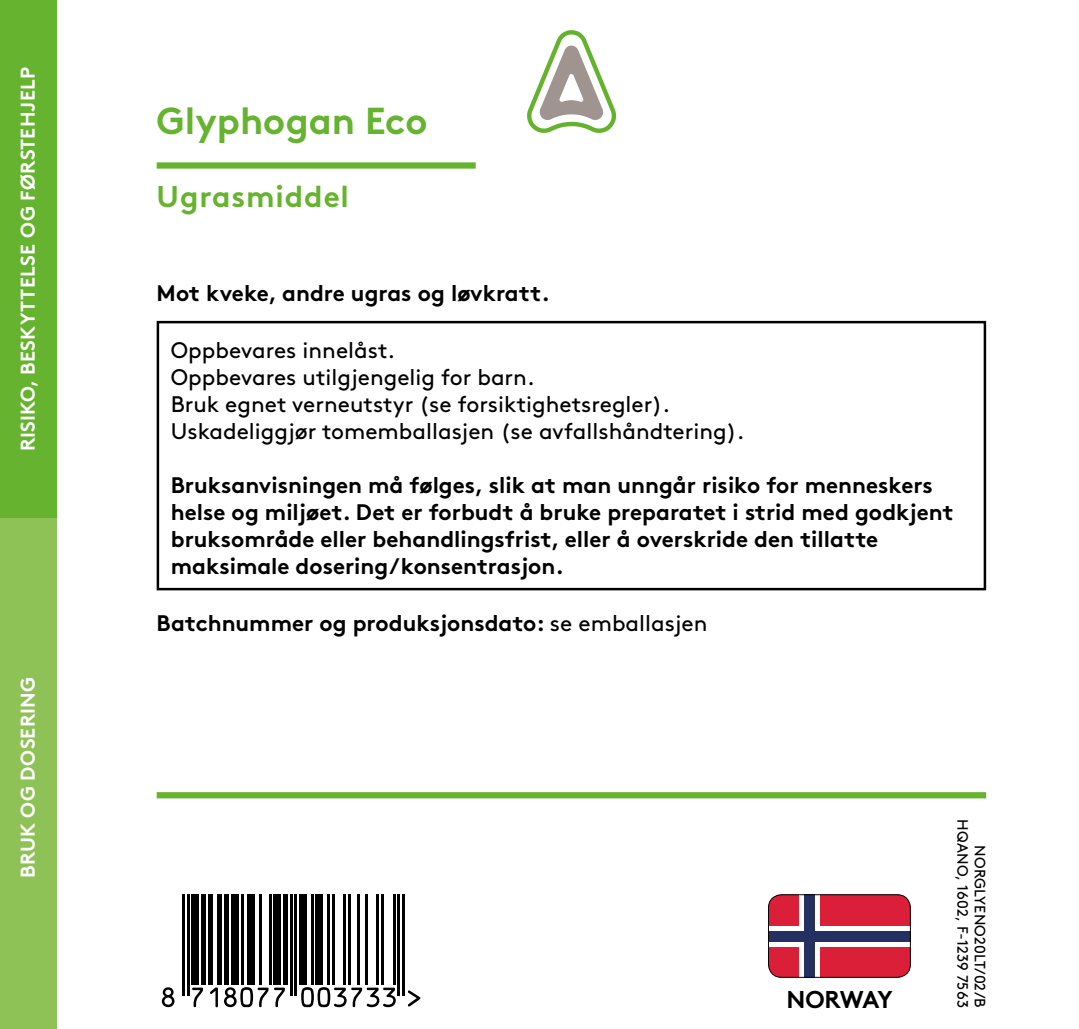
<style>
.page{position:relative;width:1079px;height:1029px;background:#fff}
.page>*{position:absolute;margin:0;border:0;box-sizing:border-box;transform-origin:0 0}
.t1{font:700 37.5px "Brown Pro";color:#65b32e}
.t2{font:700 30px "Brown Pro";letter-spacing:.03em;color:#65b32e}
.t3{font:700 24.25px "Brown Pro";letter-spacing:-.045em;color:#000}
.t4{font:700 22.5px/27px "Brown Pro";color:#000}
.t5{font:22.5px/27px "Brown Pro";color:#000}
.t6{font:700 20px "Brown Pro";letter-spacing:.01em;color:#fff}
.t7{font:15px/17.5px "Brown Pro";letter-spacing:.005em;color:#000;text-align:right}
.s1{font-weight:400}
</style>
<div class="page">
<div style="left:0;top:0;width:57px;height:518px;background:#65b32e"></div>
<div style="left:0;top:518px;width:57px;height:510px;background:#8ec156"></div>
<div style="left:157px;top:321px;width:829px;height:269px;border:2px solid #000"></div>
<svg style="left:527px;top:30px;width:89px;height:103px"></svg>
<div style="left:157px;top:162px;width:318px;height:7px;background:#65b32e"></div>
<div style="left:768px;top:894px;width:142px;height:83px;background:#dc1f38;border-radius:14px"></div>
<div style="left:799px;top:894px;width:21px;height:83px;background:#fff"></div>
<div style="left:768px;top:925px;width:142px;height:21px;background:#fff"></div>
<div style="left:804px;top:894px;width:11px;height:83px;background:#253062"></div>
<div style="left:768px;top:930px;width:142px;height:11px;background:#253062"></div>
<div style="left:768px;top:894px;width:142px;height:83px;border:1px solid #000;border-radius:13px"></div>
<div style="left:157px;top:792px;width:829px;height:6px;background:#65b32e"></div>
<svg style="left:162px;top:987px;width:12px;height:19px"></svg>
<hr style="left:182px;top:894px;width:3px;height:101px;background:#000">
<hr style="left:187px;top:894px;width:2px;height:101px;background:#000">
<svg style="left:192px;top:987px;width:11px;height:19px"></svg>
<div style="left:191px;top:894px;width:8px;height:90px;background:#000"></div>
<div style="left:201px;top:894px;width:5px;height:90px;background:#000"></div>
<svg style="left:210px;top:987px;width:8px;height:20px"></svg>
<div style="left:208px;top:894px;width:5px;height:90px;background:#000"></div>
<div style="left:217px;top:894px;width:5px;height:90px;background:#000"></div>
<div style="left:224px;top:894px;width:5px;height:90px;background:#000"></div>
<div style="left:231px;top:894px;width:7px;height:90px;background:#000"></div>
<hr style="left:241px;top:894px;width:2px;height:90px;background:#000">
<div style="left:248px;top:894px;width:7px;height:90px;background:#000"></div>
<svg style="left:224px;top:987px;width:44px;height:19px"></svg>
<hr style="left:260px;top:894px;width:2px;height:90px;background:#000">
<hr style="left:269px;top:894px;width:2px;height:90px;background:#000">
<svg style="left:274px;top:987px;width:11px;height:19px"></svg>
<div style="left:273px;top:894px;width:8px;height:90px;background:#000"></div>
<div style="left:283px;top:894px;width:5px;height:90px;background:#000"></div>
<hr style="left:290px;top:894px;width:2px;height:101px;background:#000">
<hr style="left:295px;top:894px;width:2px;height:101px;background:#000">
<div style="left:299px;top:894px;width:7px;height:90px;background:#000"></div>
<hr style="left:311px;top:894px;width:2px;height:90px;background:#000">
<div style="left:316px;top:894px;width:7px;height:90px;background:#000"></div>
<hr style="left:327px;top:894px;width:3px;height:90px;background:#000">
<hr style="left:332px;top:894px;width:2px;height:90px;background:#000">
<hr style="left:344px;top:894px;width:2px;height:90px;background:#000">
<hr style="left:348px;top:894px;width:3px;height:90px;background:#000">
<hr style="left:358px;top:894px;width:2px;height:90px;background:#000">
<hr style="left:365px;top:894px;width:2px;height:90px;background:#000">
<hr style="left:376px;top:894px;width:3px;height:90px;background:#000">
<svg style="left:301px;top:987px;width:95px;height:19px"></svg>
<hr style="left:381px;top:894px;width:2px;height:90px;background:#000">
<hr style="left:393px;top:894px;width:2px;height:90px;background:#000">
<hr style="left:397px;top:894px;width:3px;height:101px;background:#000">
<hr style="left:402px;top:894px;width:2px;height:101px;background:#000">
<svg style="left:408px;top:990px;width:12px;height:16px"></svg>
<p class="t6" style="left:12px;top:451px;width:385px;rotate:-90deg">RISIKO, BESKYTTELSE OG FØRSTEHJELP</p>
<p class="t6" style="left:12px;top:877px;width:202px;rotate:-90deg">BRUK OG DOSERING</p>
<h1 class="t1" style="left:157px;top:90px;width:272px">Glyphogan Eco</h1>
<h2 class="t2" style="left:157px;top:172px;width:194px">Ugrasmiddel</h2>
<p class="t4" style="left:157px;top:277px;width:394px">Mot kveke, andre ugras og løvkratt.</p>
<p class="t5" style="left:171px;top:335px;width:575px">Oppbevares innelåst.<br>Oppbevares utilgjengelig for barn.<br>Bruk egnet verneutstyr (se forsiktighetsregler).<br>Uskadeliggjør tomemballasjen (se avfallshåndtering).</p>
<p class="t4" style="left:171px;top:469px;width:784px">Bruksanvisningen må følges, slik at man unngår risiko for menneskers helse og miljøet. Det er forbudt å bruke preparatet i strid med godkjent bruksområde eller behandlingsfrist, eller å overskride den tillatte maksimale dosering/konsentrasjon.</p>
<p class="t4" style="left:157px;top:607px;width:552px">Batchnummer og produksjonsdato: <span class="s1">se emballasjen</span></p>
<p class="t3" style="left:786px;top:979px;width:108px">NORWAY</p>
<p class="t7" style="left:990px;top:818px;width:190px;rotate:90deg">NORGLYENO20LT/02/B<br>HQANO, 1602, F-1239 7563</p>
</div>
